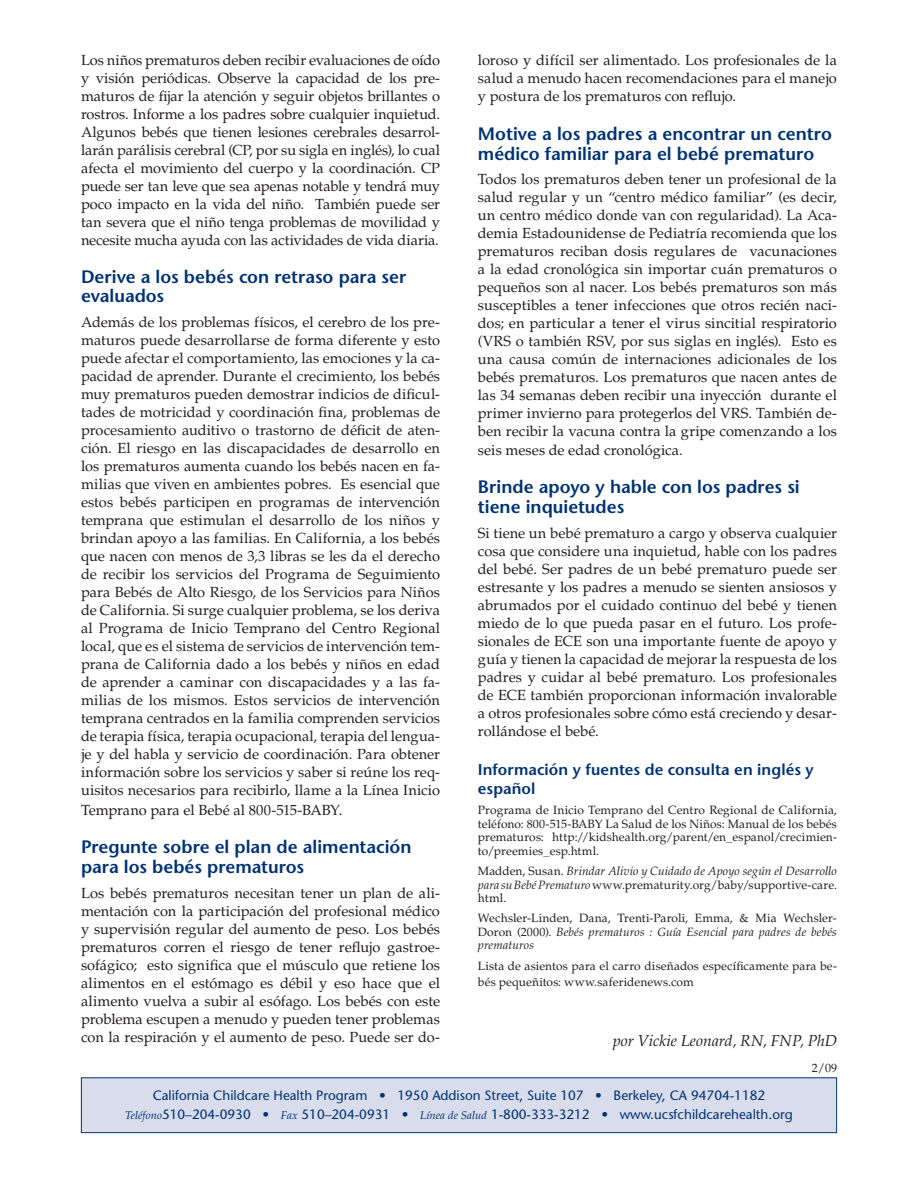
<style>
.page{position:relative;width:918px;height:1188px;background:#fff}
.page>*{position:absolute;margin:0;border:0;box-sizing:border-box;transform-origin:0 0}
.t1{font:600 18px/19.5px "Stone Sans";color:#013374}
.t2{font:600 15.75px/19.5px "Stone Sans";letter-spacing:.005em;color:#013374}
.t3{font:italic 15.75px "Palatino";color:#231f20}
.t4{font:14.7px/18px "Palatino";color:#231f20;text-align:justify}
.t5{font:13.5px/19.5px "Stone Sans";color:#013374;text-align:center}
.t6{font:12px/13.5px "Palatino";letter-spacing:.01em;color:#231f20;text-align:justify}
.t7{font:italic 12px/13.5px "Palatino";letter-spacing:.01em;color:#231f20;text-align:justify}
.s1{font-style:normal}
.s2{font-style:italic}
.s3{font-family:"Palatino";font-style:italic;font-size:11.25px}
</style>
<div class="page">
<div style="left:81px;top:1077px;width:756px;height:56px;background:#d9ddeb;border:1px solid #013374"></div>
<p class="t4" style="left:81px;top:51px;width:361px">Los niños prematuros deben recibir evaluaciones de oído y visión periódicas. Observe la capacidad de los pre&shy;maturos de fijar la atención y seguir objetos brillantes o rostros. Informe a los padres sobre cualquier inquietud.<br>Algunos bebés que tienen lesiones cerebrales desarrol&shy;larán parálisis cerebral (CP, por su sigla en inglés), lo cual afecta el movimiento del cuerpo y la coordinación. CP puede ser tan leve que sea apenas notable y tendrá muy poco impacto en la vida del niño. También puede ser tan severa que el niño tenga problemas de movilidad y necesite mucha ayuda con las actividades de vida diaria.</p>
<p class="t1" style="left:81px;top:266px;width:327px">Derive a los bebés con retraso para ser evaluados</p>
<p class="t4" style="left:81px;top:313px;width:361px">Además de los problemas físicos, el cerebro de los pre&shy;maturos puede desarrollarse de forma diferente y esto puede afectar el comportamiento, las emociones y la ca&shy;pacidad de aprender. Durante el crecimiento, los bebés muy prematuros pueden demostrar indicios de dificul&shy;tades de motricidad y coordinación fina, problemas de procesamiento auditivo o trastorno de déficit de aten&shy;ción. El riesgo en las discapacidades de desarrollo en los prematuros aumenta cuando los bebés nacen en fa&shy;milias que viven en ambientes pobres. Es esencial que estos bebés participen en programas de intervención temprana que estimulan el desarrollo de los niños y brindan apoyo a las familias. En California, a los bebés que nacen con menos de 3,3 libras se les da el derecho de recibir los servicios del Programa de Seguimiento para Bebés de Alto Riesgo, de los Servicios para Niños de California. Si surge cualquier problema, se los deriva al Programa de Inicio Temprano del Centro Regional local, que es el sistema de servicios de intervención tem&shy;prana de California dado a los bebés y niños en edad de aprender a caminar con discapacidades y a las fa&shy;milias de los mismos. Estos servicios de intervención temprana centrados en la familia comprenden servicios de terapia física, terapia ocupacional, terapia del lengua&shy;je y del habla y servicio de coordinación. Para obtener información sobre los servicios y saber si reúne los req&shy;uisitos necesarios para recibirlo, llame a la Línea Inicio</p>
<p class="t4" style="left:81px;top:801px;width:263px">Temprano para el Bebé al 800-515-BABY.</p>
<p class="t1" style="left:81px;top:837px;width:332px">Pregunte sobre el plan de alimentación para los bebés prematuros</p>
<p class="t4" style="left:81px;top:884px;width:361px">Los bebés prematuros necesitan tener un plan de ali&shy;mentación con la participación del profesional médico y supervisión regular del aumento de peso. Los bebés prematuros corren el riesgo de tener reflujo gastroe&shy;sofágico; esto significa que el músculo que retiene los alimentos en el estómago es débil y eso hace que el alimento vuelva a subir al esófago. Los bebés con este problema escupen a menudo y pueden tener problemas con la respiración y el aumento de peso. Puede ser do-</p>
<p class="t4" style="left:478px;top:52px;width:361px">loroso y difícil ser alimentado. Los profesionales de la salud a menudo hacen recomendaciones para el manejo y postura de los prematuros con reflujo.</p>
<p class="t1" style="left:478px;top:124px;width:356px">Motive a los padres a encontrar un centro médico familiar para el bebé prematuro</p>
<p class="t4" style="left:478px;top:171px;width:361px">Todos los prematuros deben tener un profesional de la salud regular y un “centro médico familiar” (es decir, un centro médico donde van con regularidad). La Aca&shy;demia Estadounidense de Pediatría recomienda que los prematuros reciban dosis regulares de vacunaciones a la edad cronológica sin importar cuán prematuros o pequeños son al nacer. Los bebés prematuros son más susceptibles a tener infecciones que otros recién naci&shy;dos; en particular a tener el virus sincitial respiratorio (VRS o también RSV, por sus siglas en inglés). Esto es una causa común de internaciones adicionales de los bebés prematuros. Los prematuros que nacen antes de las 34 semanas deben recibir una inyección durante el primer invierno para protegerlos del VRS. También de&shy;ben recibir la vacuna contra la gripe comenzando a los seis meses de edad cronológica.</p>
<p class="t1" style="left:478px;top:477px;width:323px">Brinde apoyo y hable con los padres si tiene inquietudes</p>
<p class="t4" style="left:478px;top:524px;width:361px">Si tiene un bebé prematuro a cargo y observa cualquier cosa que considere una inquietud, hable con los padres del bebé. Ser padres de un bebé prematuro puede ser estresante y los padres a menudo se sienten ansiosos y abrumados por el cuidado continuo del bebé y tienen miedo de lo que pueda pasar en el futuro. Los profe&shy;sionales de ECE son una importante fuente de apoyo y guía y tienen la capacidad de mejorar la respuesta de los padres y cuidar al bebé prematuro. Los profesionales de ECE también proporcionan información invalorable a otros profesionales sobre cómo está creciendo y desar&shy;rollándose el bebé.</p>
<p class="t2" style="left:478px;top:759px;width:337px">Información y fuentes de consulta en inglés y español</p>
<p class="t6" style="left:478px;top:804px;width:361px">Programa de Inicio Temprano del Centro Regional de California, teléfono: 800-515-BABY La Salud de los Niños: Manual de los bebés prematuros: http://kidshealth.org/parent/en_espanol/crecimien&shy;to/preemies_esp.html.</p>
<p class="t7" style="left:478px;top:864px;width:361px"><span class="s1">Madden, Susan.</span> Brindar Alivio y Cuidado de Apoyo según el Desarrollo para su Bebé Prematuro <span class="s1">www.prematurity.org/baby/supportive-care. html.</span></p>
<p class="t6" style="left:478px;top:912px;width:361px">Wechsler-Linden, Dana, Trenti-Paroli, Emma, &amp; Mia Wechsler-Doron (2000). <span class="s2">Bebés prematuros : Guía Esencial para padres de bebés prematuros</span></p>
<p class="t6" style="left:478px;top:958px;width:361px;line-height:16.5px">Lista de asientos para el carro diseñados específicamente para be&shy;bés pequeñitos: www.saferidenews.com</p>
<p class="t3" style="left:613px;top:1031px;width:226px">por Vickie Leonard, RN, FNP, PhD</p>
<p class="t6" style="left:812px;top:1061px;width:27px">2/09</p>
<p class="t5" style="left:125px;top:1085px;width:669px">California Childcare Health Program • 1950 Addison Street, Suite 107 • Berkeley, CA 94704-1182<br><span class="s3">Teléfono</span>510–204-0930 • <span class="s3">Fax</span> 510–204-0931 • <span class="s3">Línea de Salud</span> 1-800-333-3212 • www.ucsfchildcarehealth.org</p>
</div>
